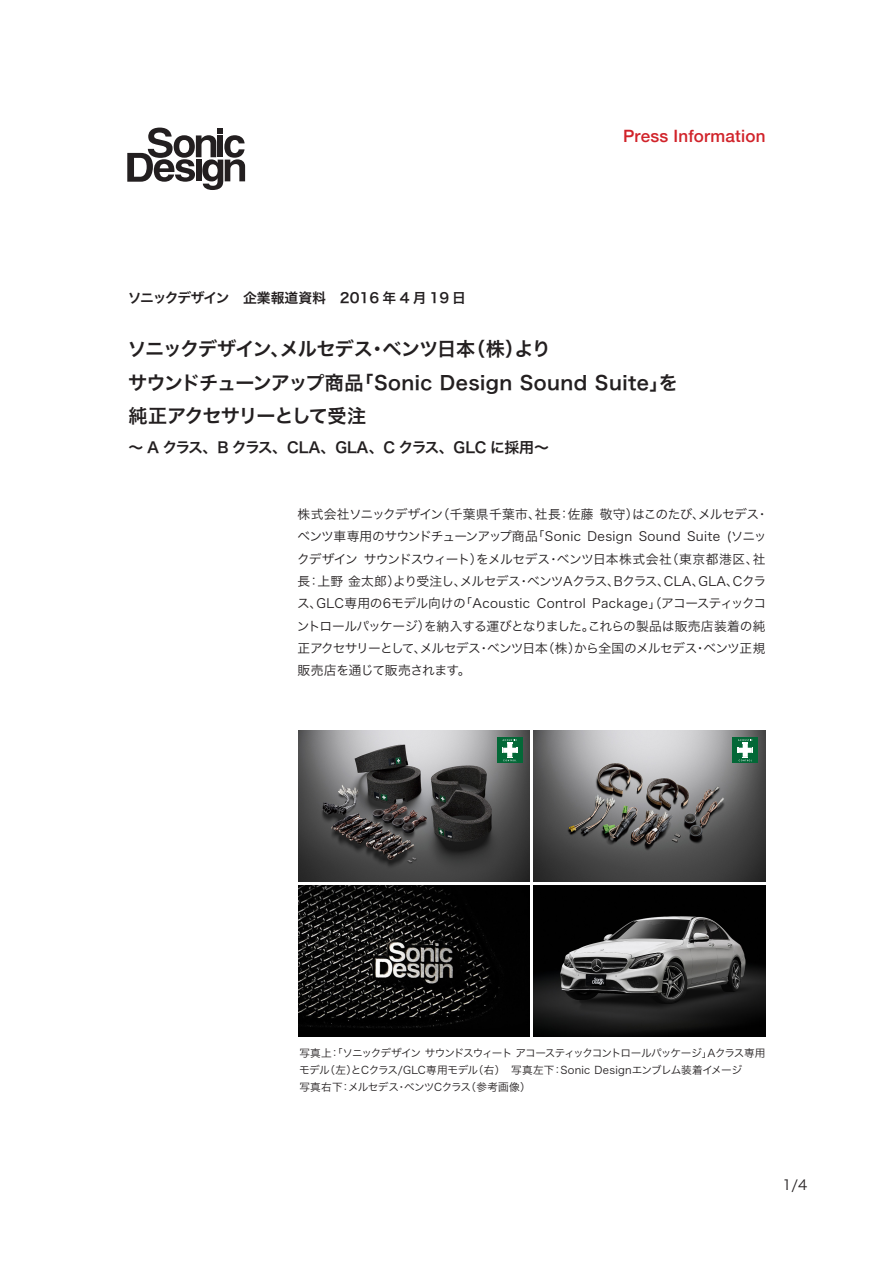
<style>
.page{position:relative;width:893px;height:1263px;background:#fff}
.page>*{position:absolute;margin:0;border:0;box-sizing:border-box;transform-origin:0 0}
.t1{font:19.2px "Hira Kaku Pro W6";letter-spacing:-.055em;color:#231f20}
.t2{font:19.2px "Hira Kaku Pro W6";letter-spacing:.025em;color:#231f20}
.t3{font:19.2px "Hira Kaku Pro W6";letter-spacing:-.065em;color:#231f20}
.t4{font:19.2px "Hira Kaku Pro W6";letter-spacing:-.035em;color:#231f20}
.t5{font:500 16.95px "Helvetica Neue";letter-spacing:.015em;color:#d1232a}
.t6{font:14.85px "Hira Kaku Pro W6";letter-spacing:-.025em;color:#231f20}
.t7{font:13.8px "Hira Kaku Pro W6";color:#231f20}
.t8{font:13.8px "Hira Kaku Pro W3";color:#231f20}
.t9{font:12.75px/22.4px "Hira Kaku Pro W3";letter-spacing:-.025em;color:#231f20}
.t10{font:12.75px "Hira Kaku Pro W3";letter-spacing:-.065em;color:#231f20}
.t11{font:12.75px "Hira Kaku Pro W3";letter-spacing:-.05em;color:#231f20}
.t12{font:12.75px "Hira Kaku Pro W3";letter-spacing:-.06em;color:#231f20}
.t13{font:12.75px "Hira Kaku Pro W3";letter-spacing:.03em;color:#231f20}
.t14{font:12.75px "Hira Kaku Pro W3";color:#231f20}
.t15{font:12.75px "Hira Kaku Pro W3";letter-spacing:-.075em;color:#231f20}
.t16{font:12.75px "Hira Kaku Pro W3";letter-spacing:-.055em;color:#231f20}
.t17{font:12.75px "Hira Kaku Pro W3";letter-spacing:-.045em;color:#231f20}
.t18{font:12.75px "Hira Kaku Pro W3";letter-spacing:.02em;color:#231f20}
.t19{font:12.75px "Hira Kaku Pro W3";letter-spacing:-.07em;color:#231f20}
.t20{font:10.65px "Hira Kaku Pro W3";letter-spacing:-.04em;color:#231f20}
.t21{font:10.65px "Hira Kaku Pro W3";letter-spacing:-.09em;color:#231f20}
.t22{font:10.65px "Hira Kaku Pro W3";letter-spacing:.01em;color:#231f20}
.t23{font:10.65px "Hira Kaku Pro W3";letter-spacing:-.07em;color:#231f20}
</style>
<div class="page">
<svg style="left:127px;top:128px;width:118px;height:62px"></svg>
<img style="left:298px;top:730px;width:232px;height:151px">
<div style="left:497px;top:737px;width:25px;height:26px;background:#036837"></div>
<svg style="left:502px;top:739px;width:16px;height:22px"></svg>
<img style="left:534px;top:730px;width:231px;height:151px">
<div style="left:732px;top:737px;width:26px;height:26px;background:#036837"></div>
<svg style="left:738px;top:739px;width:15px;height:22px"></svg>
<img style="left:534px;top:885px;width:231px;height:151px">
<img style="left:298px;top:885px;width:232px;height:151px">
<p class="t7" style="left:128px;top:285px;width:340px">ソニックデザイン　企業報道資料　2016 年 4 月 19 日</p>
<p class="t1" style="left:127px;top:332px;width:247px">ソニックデザインメルセデス</p>
<p class="t4" style="left:466px;top:332px;width:60px">（株）</p>
<p class="t4" style="left:382px;top:332px;width:94px">ベンツ日本</p>
<p class="t4" style="left:514px;top:332px;width:38px">より</p>
<p class="t4" style="left:368px;top:332px;width:21px">・</p>
<p class="t4" style="left:270px;top:332px;width:21px">、</p>
<h2 class="t5" style="left:623px;top:122px;width:144px">Press Information</h2>
<p class="t3" style="left:128px;top:365px;width:237px">サウンドチューンアップ商品</p>
<p class="t1" style="left:129px;top:399px;width:239px">純正アクセサリーとして受注</p>
<p class="t6" style="left:129px;top:434px;width:422px">〜 A クラス、B クラス、CLA、GLA、C クラス、GLC に採用〜</p>
<p class="t2" style="left:354px;top:365px;width:325px">「Sonic Design Sound Suite を」</p>
<p class="t15" style="left:298px;top:503px;width:147px">株式会社ソニックデザイン</p>
<p class="t16" style="left:632px;top:503px;width:129px">はこのたびメルセデス</p>
<p class="t9" style="left:692px;top:502px;width:14px">、</p>
<p class="t9" style="left:568px;top:502px;width:27px">佐藤</p>
<p class="t9" style="left:437px;top:502px;width:106px">（千葉県千葉市、</p>
<p class="t9" style="left:600px;top:502px;width:40px">敬守）</p>
<p class="t9" style="left:535px;top:502px;width:27px">社長</p>
<p class="t9" style="left:558px;top:502px;width:14px">：</p>
<p class="t9" style="left:756px;top:502px;width:14px">・</p>
<p class="t12" style="left:297px;top:525px;width:242px">ベンツ車専用のサウンドチューンアップ商品</p>
<p class="t9" style="left:532px;top:524px;width:51px">「Sonic</p>
<p class="t9" style="left:639px;top:524px;width:43px">Sound</p>
<p class="t9" style="left:687px;top:524px;width:35px">Suite</p>
<p class="t9" style="left:587px;top:524px;width:46px">Design</p>
<p class="t9" style="left:727px;top:524px;width:41px">(ソニッ</p>
<p class="t10" style="left:297px;top:548px;width:187px">クデザインサウンドスウィート）</p>
<p class="t9" style="left:476px;top:547px;width:76px">をメルセデス</p>
<p class="t9" style="left:666px;top:547px;width:101px">（東京都港区社、</p>
<p class="t18" style="left:557px;top:548px;width:116px">ベンツ日本株式会社</p>
<p class="t9" style="left:547px;top:547px;width:14px">・</p>
<p class="t11" style="left:393px;top:570px;width:129px">より受注しメルセデス</p>
<p class="t9" style="left:454px;top:569px;width:14px">、</p>
<p class="t9" style="left:317px;top:569px;width:84px">上野金太郎）</p>
<p class="t19" style="left:527px;top:570px;width:94px">ベンツAクラス、</p>
<p class="t9" style="left:614px;top:569px;width:58px">Bクラス、</p>
<p class="t9" style="left:733px;top:569px;width:35px">Cクラ</p>
<p class="t9" style="left:298px;top:569px;width:14px">長</p>
<p class="t9" style="left:698px;top:569px;width:42px">GLA、</p>
<p class="t9" style="left:664px;top:569px;width:42px">CLA、</p>
<p class="t9" style="left:308px;top:569px;width:14px">：</p>
<p class="t9" style="left:517px;top:569px;width:14px">・</p>
<p class="t14" style="left:316px;top:592px;width:151px">GLC専用の6モデル向けの</p>
<p class="t13" style="left:459px;top:592px;width:72px">「Acoustic</p>
<p class="t13" style="left:537px;top:592px;width:51px">Control</p>
<p class="t9" style="left:297px;top:591px;width:27px">ス、</p>
<p class="t9" style="left:592px;top:591px;width:175px">Package」（アコースティックコ</p>
<p class="t9" style="left:424px;top:614px;width:343px">を納入する運びとなりましたこれらの製品は販売店装着の純</p>
<p class="t11" style="left:297px;top:615px;width:135px">ントロールパッケージ）</p>
<p class="t9" style="left:582px;top:614px;width:14px">。</p>
<p class="t10" style="left:298px;top:637px;width:185px">正アクセサリーとしてメルセデス</p>
<p class="t9" style="left:298px;top:636px;width:174px;text-indent:116px">、<br>販売店を通じて販売されます。</p>
<p class="t17" style="left:574px;top:637px;width:125px">から全国のメルセデス</p>
<p class="t9" style="left:542px;top:636px;width:40px">（株）</p>
<p class="t9" style="left:487px;top:636px;width:62px">ベンツ日本</p>
<p class="t9" style="left:703px;top:636px;width:63px">ベンツ正規</p>
<p class="t9" style="left:478px;top:636px;width:14px">・</p>
<p class="t9" style="left:694px;top:636px;width:14px">・</p>
<p class="t21" style="left:329px;top:1044px;width:385px">「：ソニックデザインサウンドスウィートアコースティックコントロールパッケージ」</p>
<p class="t20" style="left:708px;top:1044px;width:59px">Aクラス専用</p>
<p class="t20" style="left:299px;top:1044px;width:34px">写真上</p>
<p class="t20" style="left:299px;top:1061px;width:32px">モデル</p>
<p class="t20" style="left:351px;top:1061px;width:129px">とCクラス/GLC専用モデル</p>
<p class="t22" style="left:560px;top:1061px;width:183px">Sonic Designエンブレム装着イメージ</p>
<p class="t20" style="left:325px;top:1061px;width:34px">（左）</p>
<p class="t20" style="left:473px;top:1061px;width:83px">（右）　写真左下</p>
<p class="t20" style="left:552px;top:1061px;width:12px">：</p>
<p class="t20" style="left:348px;top:1078px;width:53px">メルセデス</p>
<p class="t20" style="left:466px;top:1078px;width:67px">（参考画像(</p>
<p class="t20" style="left:299px;top:1078px;width:45px">写真右下</p>
<p class="t23" style="left:404px;top:1078px;width:69px">ベンツCクラス</p>
<p class="t20" style="left:340px;top:1078px;width:12px">：</p>
<p class="t20" style="left:396px;top:1078px;width:12px">・</p>
<p class="t8" style="left:782px;top:1172px;width:26px">1/4</p>
</div>
